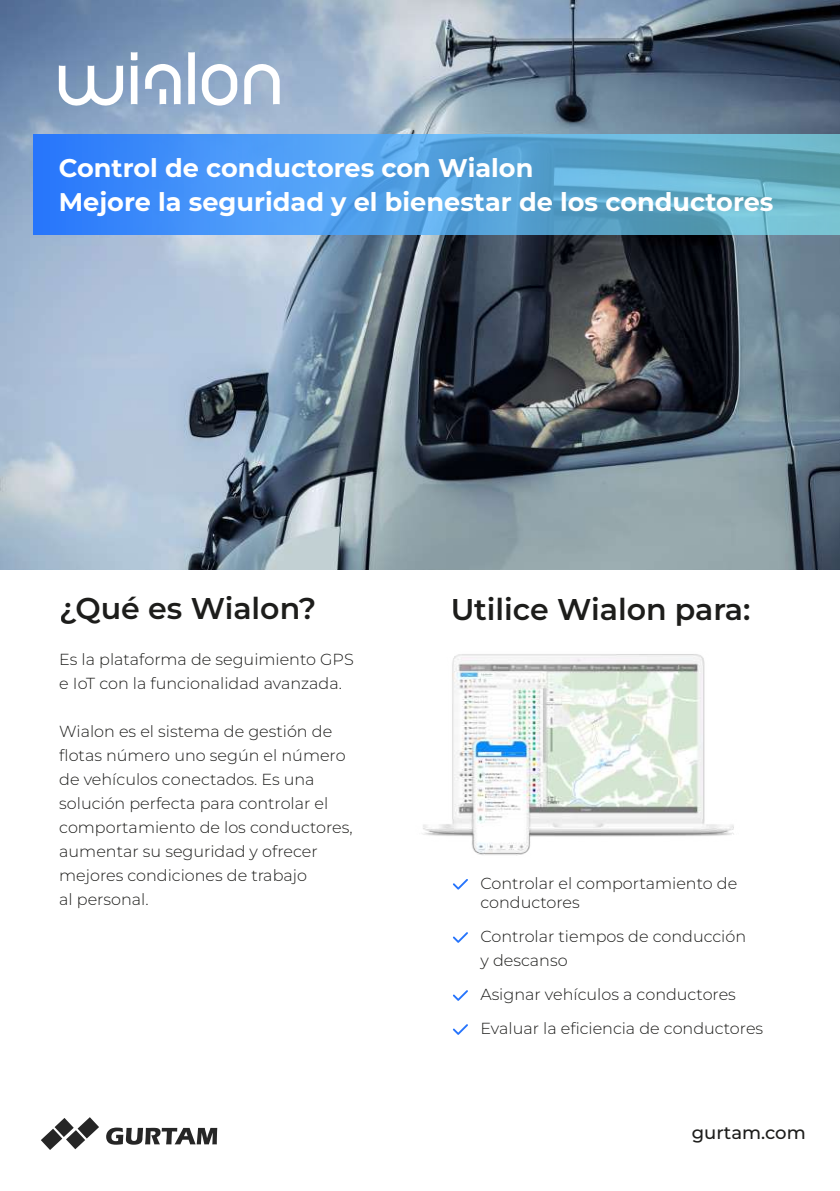
<style>
.page{position:relative;width:840px;height:1191px;background:#fff}
.page>*{position:absolute;margin:0;border:0;box-sizing:border-box;transform-origin:0 0}
.t1{font:600 30px "Montserrat";color:#1d1d1b}
.t2{font:700 25.6px/34px "Montserrat";color:#fff}
.t3{font:500 18px "Montserrat";color:#1d1d1b}
.t4{font:300 16px/24px "Montserrat";color:#1d1d1b}
</style>
<div class="page">
<img style="left:0;top:0;width:839px;height:569px">
<svg style="left:59px;top:52px;width:220px;height:56px"></svg>
<svg style="left:33px;top:134px;width:806px;height:100px;background:#529ee0"></svg>
<img style="left:423px;top:654px;width:311px;height:202px">
<svg style="left:106px;top:1127px;width:111px;height:17px"></svg>
<svg style="left:41px;top:1117px;width:58px;height:33px"></svg>
<svg style="left:453px;top:879px;width:15px;height:10px"></svg>
<svg style="left:453px;top:932px;width:15px;height:10px"></svg>
<svg style="left:453px;top:990px;width:15px;height:10px"></svg>
<svg style="left:453px;top:1024px;width:15px;height:10px"></svg>
<h2 class="t2" style="left:59px;top:150px;width:715px">Control de conductores con Wialon<br>Mejore la seguridad y el bienestar de los conductores</h2>
<h1 class="t1" style="left:60px;top:589px;width:258px">¿Qué es Wialon?</h1>
<p class="t4" style="left:59px;top:647px;width:296px">Es la plataforma de seguimiento GPS e IoT con la funcionalidad avanzada.</p>
<p class="t4" style="left:59px;top:719px;width:294px">Wialon es el sistema de gestión de flotas número uno según el número de vehículos conectados. Es una solución perfecta para controlar el comportamiento de los conductores, aumentar su seguridad y ofrecer mejores condiciones de trabajo<br>al personal.</p>
<h1 class="t1" style="left:450px;top:589px;width:301px">Utilice Wialon para:</h1>
<p class="t4" style="left:480px;top:873px;width:258px;line-height:19.2px">Controlar el comportamiento de conductores</p>
<p class="t4" style="left:480px;top:924px;width:267px">Controlar tiempos de conducción y descanso</p>
<p class="t4" style="left:480px;top:977px;width:284px;line-height:34px">Asignar vehículos a conductores<br>Evaluar la eficiencia de conductores</p>
<p class="t3" style="left:691px;top:1120px;width:115px">gurtam.com</p>
</div>
